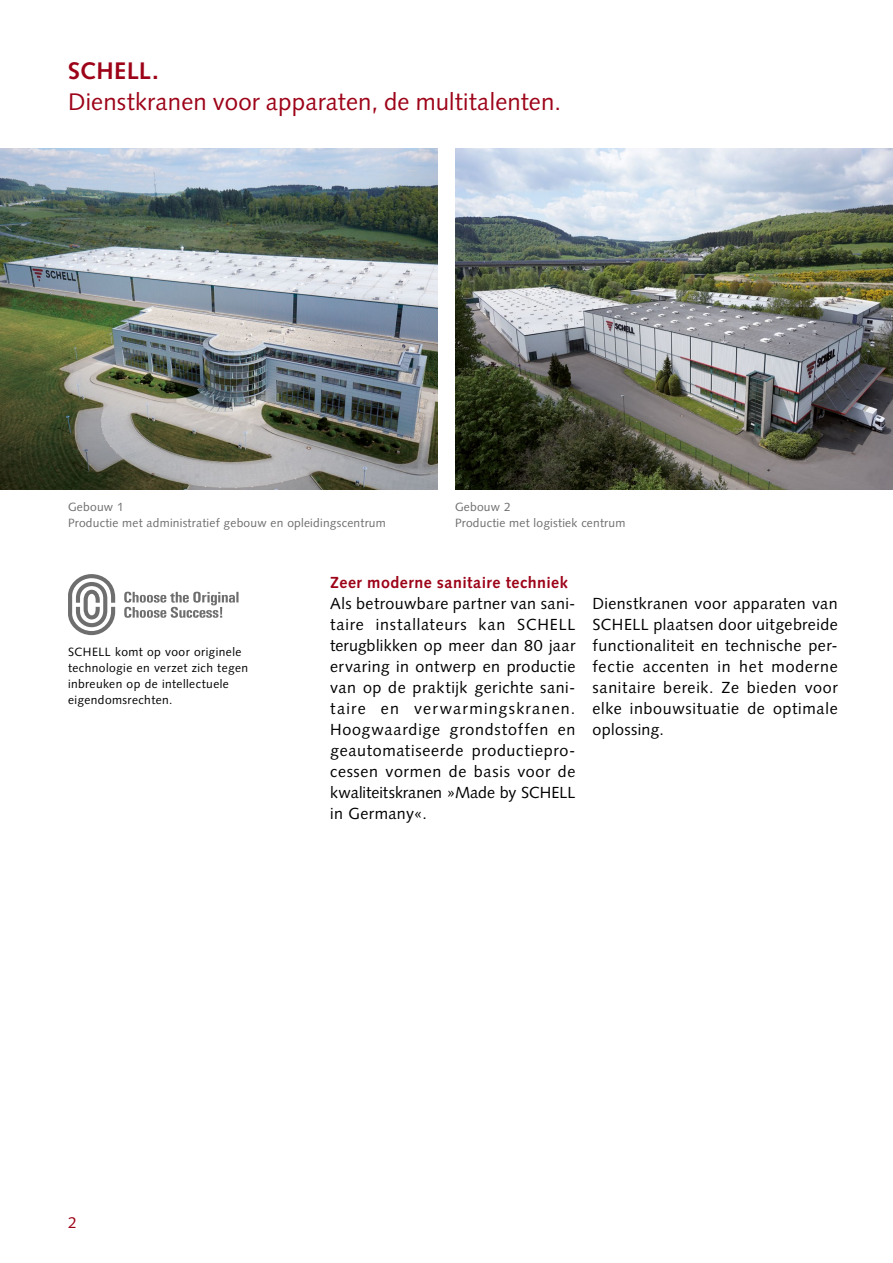
<style>
.page{position:relative;width:893px;height:1263px;background:#fff}
.page>*{position:absolute;margin:0;border:0;box-sizing:border-box;transform-origin:0 0}
.t1{font:24px "Syntax";letter-spacing:.005em;color:#9d0318}
.t2{font:700 24px "Syntax LT Pro";letter-spacing:.02em;color:#9d0318}
.t3{font:16.05px/21px "Syntax LT Pro";letter-spacing:.03em;color:#000;text-align:justify}
.t4{font:700 16.05px "Syntax LT Pro";letter-spacing:.03em;color:#9d0318}
.t5{font:15.75px "Syntax LT Pro";color:#9d0318}
.t6{font:12px/15.8px "Syntax LT Pro";letter-spacing:.035em;color:#000}
.t7{font:12px/15.8px "Syntax LT Pro";letter-spacing:.02em;color:#6e6e6e}
</style>
<div class="page">
<img style="left:0;top:149px;width:438px;height:340px">
<img style="left:455px;top:149px;width:438px;height:340px">
<svg style="left:68px;top:574px;width:47px;height:61px"></svg>
<svg style="left:124px;top:592px;width:114px;height:26px"></svg>
<h1 class="t2" style="left:68px;top:56px;width:92px">SCHELL.</h1>
<h1 class="t1" style="left:68px;top:88px;width:495px">Dienstkranen voor apparaten, de multitalenten.</h1>
<p class="t7" style="left:68px;top:499px;width:319px">Gebouw 1<br>Productie met administratief gebouw en opleidingscentrum</p>
<p class="t7" style="left:455px;top:499px;width:172px">Gebouw 2<br>Productie met logistiek centrum</p>
<p class="t6" style="left:68px;top:644px;width:182px">SCHELL komt op voor originele technologie en verzet zich tegen inbreuken op de intellectuele eigendomsrechten.</p>
<p class="t4" style="left:330px;top:573px;width:239px">Zeer moderne sanitaire techniek</p>
<p class="t3" style="left:330px;top:593px;width:247px">Als betrouwbare partner van sani&shy;taire installateurs kan SCHELL terugblikken op meer dan 80 jaar ervaring in ontwerp en productie van op de praktijk gerichte sani&shy;taire en verwarmingskranen.<br>Hoogwaardige grondstoffen en geautomatiseerde productiepro&shy;cessen vormen de basis voor de kwaliteitskranen »Made by SCHELL in Germany«.</p>
<p class="t3" style="left:592px;top:593px;width:247px">Dienstkranen voor apparaten van SCHELL plaatsen door uitgebreide functionaliteit en technische per&shy;fectie accenten in het moderne sanitaire bereik. Ze bieden voor elke inbouwsituatie de optimale oplossing.</p>
<p class="t5" style="left:68px;top:1213px;width:10px">2</p>
</div>
